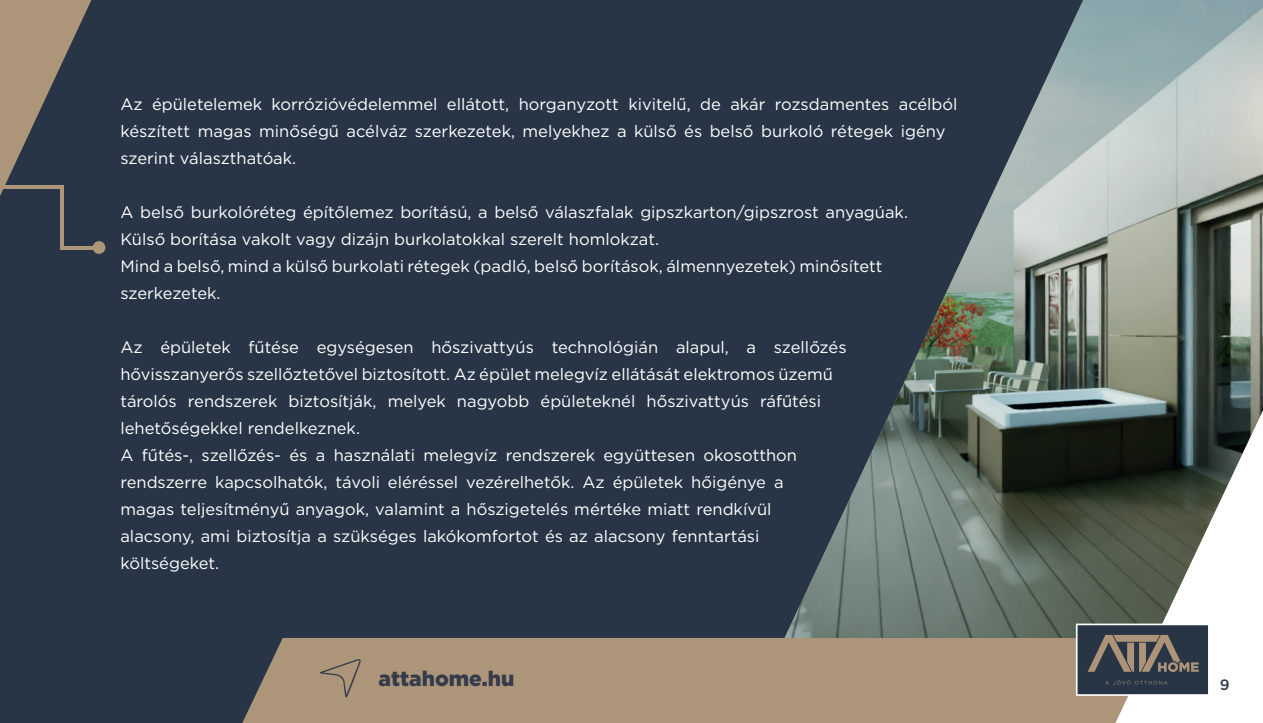
<style>
.page{position:relative;width:1263px;height:723px;background:#fff}
.page>*{position:absolute;margin:0;border:0;box-sizing:border-box;transform-origin:0 0}
.t1{font:900 21px "Gotham";color:#343b4b}
.t2{font:16.5px/27px "Gotham";color:#fff}
.t3{font:500 15px "Gotham";color:#343b4b}
</style>
<div class="page">
<div style="left:120px;top:0;width:1143px;height:723px;background:#273546"></div>
<div style="left:242px;top:638px;width:873px;height:85px;background:#ad9579"></div>
<img style="left:784px;top:0;width:479px;height:638px">
<div style="left:0;top:0;width:141px;height:723px;background:#273546"></div>
<svg style="left:0;top:0;width:91px;height:196px"></svg>
<svg style="left:1115px;top:410px;width:148px;height:313px;background:#939892"></svg>
<svg style="left:1076px;top:623px;width:134px;height:73px"></svg>
<svg style="left:320px;top:659px;width:41px;height:38px;background:#9f8b73"></svg>
<hr style="left:0;top:186px;width:63px;height:3px;background:#ad9579">
<hr style="left:60px;top:246px;width:39px;height:3px;background:#ad9579">
<hr style="left:60px;top:186px;width:3px;height:61px;background:#ad9579">
<div style="left:93px;top:241px;width:12px;height:13px;background:#ad9579;border-radius:50%"></div>
<div style="left:1212px;top:672px;width:25px;height:25px;background:#fff"></div>
<p class="t2" style="left:120px;top:90px;width:839px">Az épületelemek korrózióvédelemmel ellátott, horganyzott kivitelű, de akár rozsdamentes acélból készített magas minőségű acélváz szerkezetek, melyekhez a külső és belső burkoló rétegek igény szerint választhatóak.</p>
<p class="t2" style="left:120px;top:198px;width:789px">A belső burkolóréteg építőlemez borítású, a belső válaszfalak gipszkarton/gipszrost anyagúak.<br>Külső borítása vakolt vagy dizájn burkolatokkal szerelt homlokzat.<br>Mind a belső, mind a külső burkolati rétegek (padló, belső borítások, álmennyezetek) minősített szerkezetek.</p>
<p class="t2" style="left:120px;top:333px;width:728px">Az épületek fűtése egységesen hőszivattyús technológián alapul, a szellőzés hővisszanyerős szellőztetővel biztosított. Az épület melegvíz ellátását elektromos üzemű tárolós rendszerek biztosítják, melyek nagyobb épületeknél hőszivattyús ráfűtési lehetőségekkel rendelkeznek.<br>A fűtés-, szellőzés- és a használati melegvíz rendszerek együttesen okosotthon rendszerre kapcsolhatók, távoli eléréssel vezérelhetők. Az épületek hőigénye a<br>magas teljesítményű anyagok, valamint a hőszigetelés mértéke miatt rendkívül alacsony, ami biztosítja a szükséges lakókomfortot és az alacsony fenntartási költségeket.</p>
<p class="t1" style="left:379px;top:664px;width:137px">attahome.hu</p>
<p class="t3" style="left:1220px;top:674px;width:11px">9</p>
</div>
